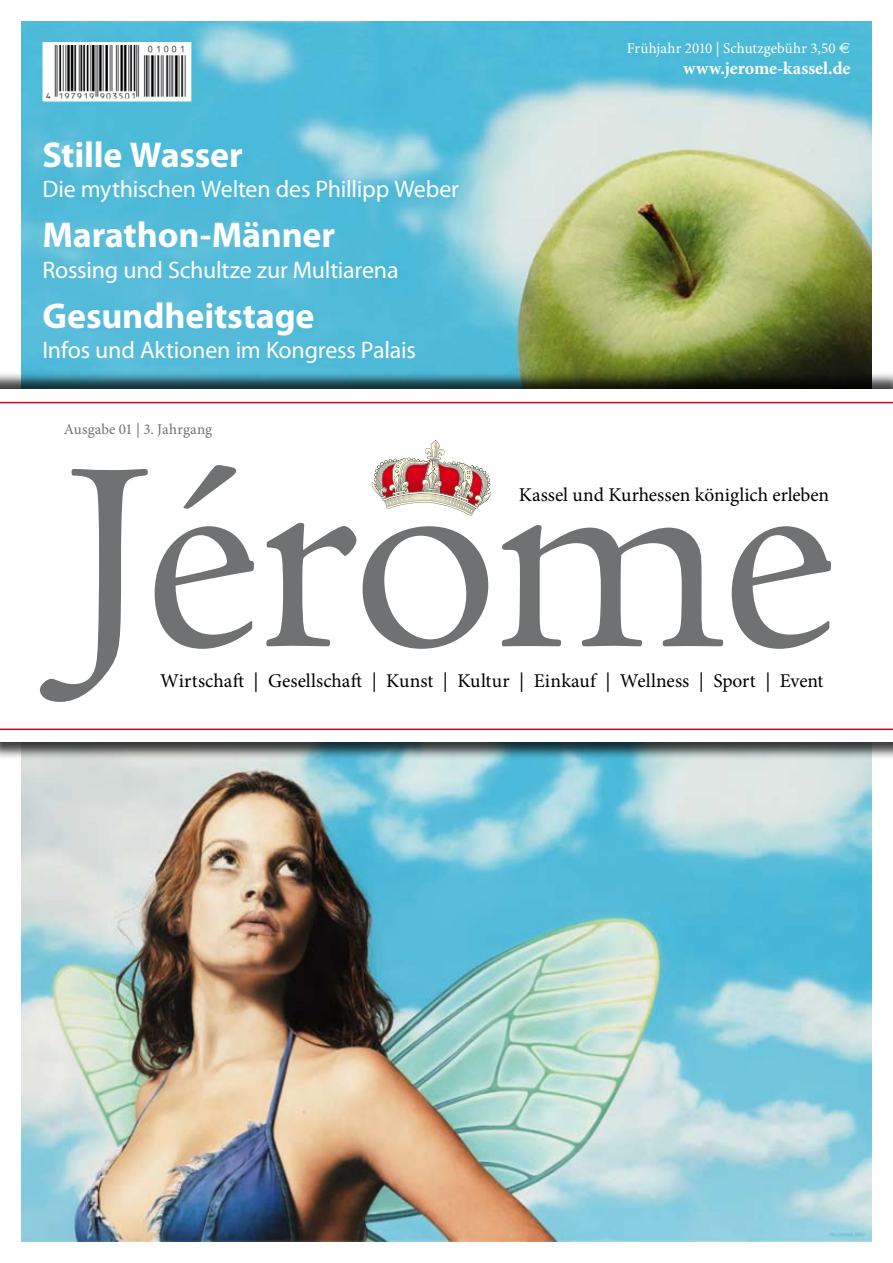
<style>
.page{position:relative;width:893px;height:1263px;background:#fff}
.page>*{position:absolute;margin:0;border:0;box-sizing:border-box;transform-origin:0 0}
.t1{font:277.95px "Legacy Serif";letter-spacing:-.03em;color:#707173}
.t2{font:700 36px "Myriad Pro";letter-spacing:-.005em;color:#fff}
.t3{font:24px "Myriad Pro";letter-spacing:-.01em;color:#fff}
.t4{font:19.5px "Minion Pro";color:#000}
.t5{font:700 18.15px "Minion Pro";color:#fff}
.t6{font:15px "Minion Pro";letter-spacing:.005em;color:#fff}
.t7{font:15px "Minion Pro";letter-spacing:.005em;color:#707173}
.s1{font-family:"Euro Sans"}
</style>
<div class="page">
<img style="left:21px;top:21px;width:851px;height:350px">
<img style="left:21px;top:766px;width:851px;height:476px">
<svg style="left:41px;top:40px;width:152px;height:63px"></svg>
<div style="left:0;top:371px;width:893px;height:378px;background:#000;opacity:.75"></div>
<div style="left:0;top:388px;width:893px;height:378px;background:#000;opacity:.75"></div>
<div style="left:0;top:389px;width:893px;height:353px;background:#fff"></div>
<hr style="left:0;top:402px;width:893px;height:1px;background:#cd071e">
<hr style="left:0;top:728px;width:893px;height:2px;background:#cd071e">
<svg style="left:371px;top:440px;width:120px;height:76px"></svg>
<p class="t2" style="left:43px;top:132px;width:202px">Stille Wasser</p>
<p class="t3" style="left:43px;top:174px;width:418px">Die mythischen Welten des Phillipp Weber</p>
<p class="t2" style="left:43px;top:211px;width:294px">Marathon-Männer</p>
<p class="t3" style="left:43px;top:255px;width:358px">Rossing und Schultze zur Multiarena</p>
<p class="t2" style="left:43px;top:292px;width:274px">Gesundheitstage</p>
<p class="t3" style="left:43px;top:335px;width:375px">Infos und Aktionen im Kongress Palais</p>
<p class="t7" style="left:64px;top:419px;width:150px">Ausgabe 01 | 3. Jahrgang</p>
<p class="t6" style="left:627px;top:39px;width:225px">Frühjahr 2010 | Schutzgebühr 3,50 <span class="s1">E</span></p>
<p class="t5" style="left:683px;top:56px;width:169px">www.jerome-kassel.de</p>
<p class="t1" style="left:64px;top:401px;width:776px">Jérome</p>
<p class="t4" style="left:519px;top:482px;width:312px">Kassel und Kurhessen königlich erleben</p>
<p class="t4" style="left:160px;top:668px;width:665px">Wirtschaft | Gesellschaft | Kunst | Kultur | Einkauf | Wellness | Sport | Event</p>
</div>
